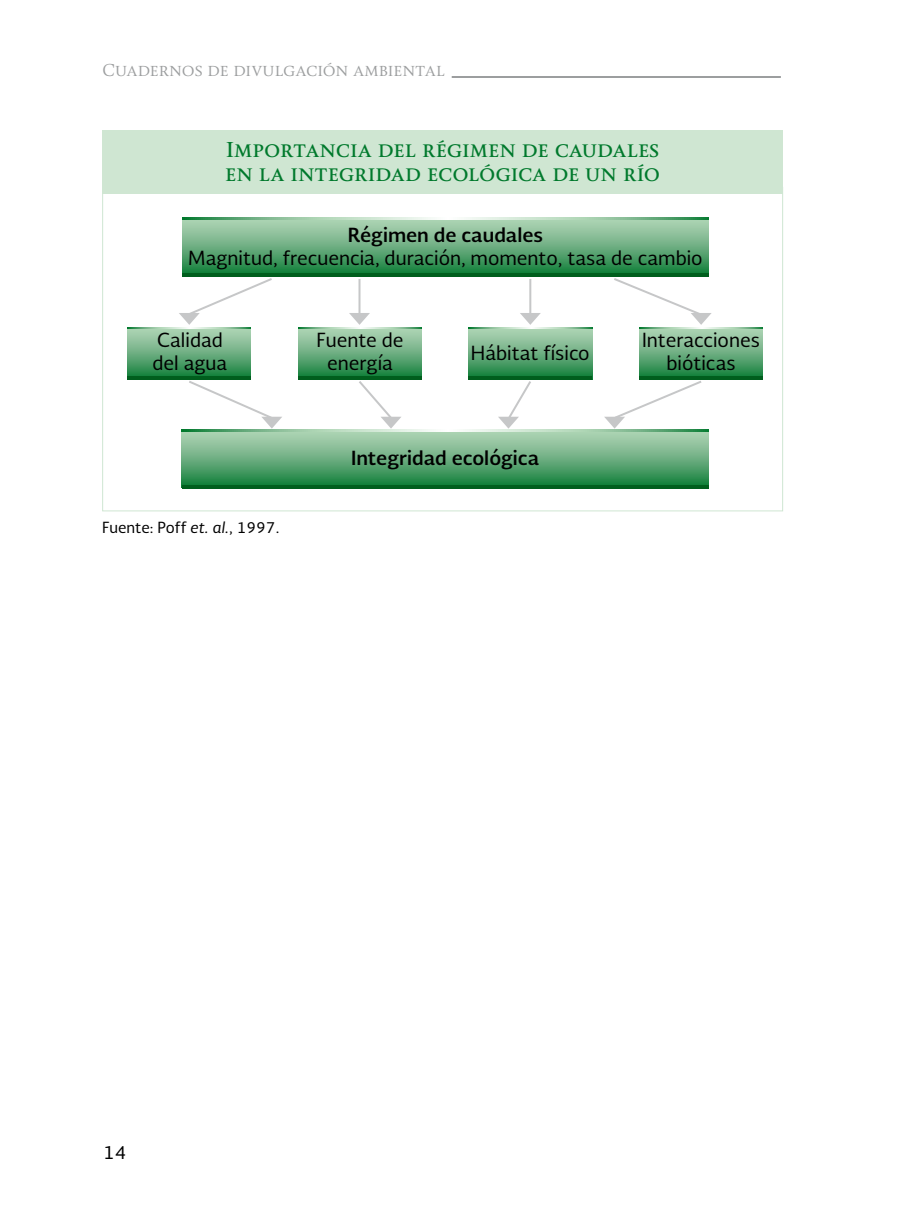
<style>
.page{position:relative;width:908px;height:1219px;background:#fff}
.page>*{position:absolute;margin:0;border:0;box-sizing:border-box;transform-origin:0 0}
.t1{font:700 20px/24px "Soberana Titular";color:#00792c}
.t2{font:19px/22.8px "Soberana Sans";color:#000;text-align:center}
.t3{font:700 19px "Soberana Sans";color:#000}
.t4{font:18px "Soberana Sans";color:#000}
.t5{font:16px "Soberana Titular";color:#9c9e9f}
.t6{font:15px "Soberana Sans";color:#000}
.s1{font-style:italic}
</style>
<div class="page">
<hr style="left:451px;top:76px;width:329px;height:2px;background:#9c9e9f">
<div style="left:102px;top:130px;width:680px;height:64px;background:#cfe6d2"></div>
<div style="left:182px;top:218px;width:526px;height:58px;background:linear-gradient(to bottom,#bbd9be,#15803d)"></div>
<hr style="left:182px;top:274px;width:526px;height:3px;background:#005e1d">
<svg style="left:182px;top:218px;width:526px;height:1px"></svg>
<div style="left:182px;top:430px;width:526px;height:58px;background:linear-gradient(to bottom,#bbd9be,#15803d)"></div>
<hr style="left:182px;top:486px;width:526px;height:3px;background:#005e1d">
<svg style="left:182px;top:430px;width:526px;height:1px"></svg>
<div style="left:639px;top:327px;width:123px;height:52px;background:linear-gradient(to bottom,#bcdabf,#198240)"></div>
<hr style="left:639px;top:376px;width:123px;height:3px;background:#005e1d">
<svg style="left:639px;top:327px;width:123px;height:2px"></svg>
<div style="left:298px;top:327px;width:123px;height:52px;background:linear-gradient(to bottom,#bcdabf,#198240)"></div>
<hr style="left:298px;top:376px;width:123px;height:3px;background:#005e1d">
<svg style="left:298px;top:327px;width:123px;height:2px"></svg>
<div style="left:468px;top:327px;width:123px;height:52px;background:linear-gradient(to bottom,#bcdabf,#198240)"></div>
<hr style="left:468px;top:376px;width:123px;height:3px;background:#005e1d">
<svg style="left:468px;top:327px;width:123px;height:2px"></svg>
<div style="left:127px;top:327px;width:124px;height:52px;background:linear-gradient(to bottom,#bcdabf,#198240)"></div>
<hr style="left:127px;top:376px;width:124px;height:3px;background:#005e1d">
<svg style="left:127px;top:327px;width:124px;height:2px"></svg>
<svg style="left:349px;top:313px;width:21px;height:12px"></svg>
<svg style="left:520px;top:313px;width:20px;height:12px"></svg>
<svg style="left:186px;top:379px;width:96px;height:50px"></svg>
<svg style="left:356px;top:379px;width:45px;height:50px"></svg>
<svg style="left:614px;top:276px;width:97px;height:49px"></svg>
<svg style="left:497px;top:379px;width:36px;height:50px"></svg>
<svg style="left:179px;top:278px;width:93px;height:47px"></svg>
<svg style="left:604px;top:379px;width:99px;height:50px"></svg>
<hr style="left:358px;top:279px;width:2px;height:35px;background:#c6c7c8">
<hr style="left:529px;top:279px;width:2px;height:35px;background:#c6c7c8">
<p class="t5" style="left:102px;top:60px;width:344px">CUADERNOS DE DIVULGACIÓN AMBIENTAL</p>
<p class="t1" style="left:225px;top:137px;width:436px">Importancia del régimen de caudales en la integridad ecológica de un río</p>
<p class="t3" style="left:348px;top:222px;width:197px">Régimen de caudales</p>
<p class="t2" style="left:188px;top:246px;width:515px">Magnitud, frecuencia, duración, momento, tasa de cambio</p>
<p class="t2" style="left:152px;top:328px;width:76px;text-align:left">Calidad del agua</p>
<p class="t6" style="left:102px;top:518px;width:179px">Fuente: Poff <span class="s1">et. al.</span>, 1997.</p>
<p class="t2" style="left:316px;top:328px;width:89px">Fuente de energía</p>
<p class="t2" style="left:471px;top:341px;width:120px">Hábitat físico</p>
<p class="t3" style="left:351px;top:445px;width:189px">Integridad ecológica</p>
<p class="t2" style="left:642px;top:328px;width:119px">Interacciones bióticas</p>
<p class="t4" style="left:103px;top:1140px;width:25px">14</p>
</div>
